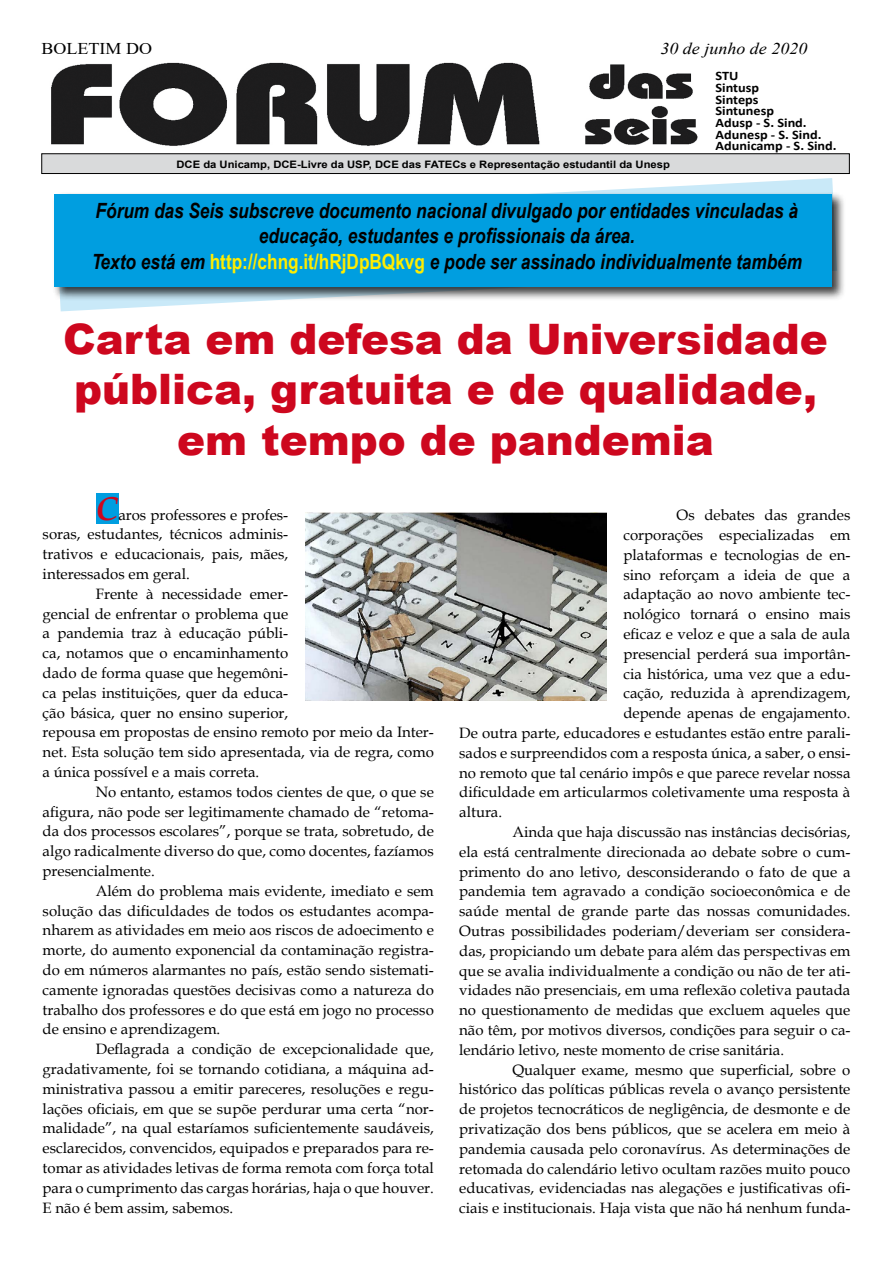
<style>
.page{position:relative;width:893px;height:1263px;background:#fff}
.page>*{position:absolute;margin:0;border:0;box-sizing:border-box;transform-origin:0 0}
.t1{font:900 42px/50.4px "Arial";color:#cd071e;text-align:center}
.t2{font:italic 700 21px/25.2px "Arial Narrow";color:#000;text-align:center}
.t3{font:italic 16.5px "Times New Roman";color:#000;scale:1.1 1}
.t4{font:16.5px "Times New Roman";color:#000;scale:1.1 1}
.t5{font:15px/19.8px "Book Antiqua";color:#000;text-align:justify}
.t6{font:700 13.05px/11.7px "Calibri";color:#000;scale:1.1 1}
.t7{font:700 10.2px "Arial";color:#000;scale:1.1 1}
.s1{font-style:normal;color:#ffed00}
.s2{font-weight:700;font-style:italic;font-size:33px;color:#cd071e}
</style>
<div class="page">
<div style="left:96px;top:493px;width:23px;height:31px;background:#009ee0"></div>
<svg style="left:60px;top:178px;width:773px;height:133px"></svg>
<div style="left:52px;top:192px;width:793px;height:109px;background:#000;opacity:.75"></div>
<div style="left:54px;top:194px;width:777px;height:93px;background:#009ee0"></div>
<img style="left:42px;top:62px;width:664px;height:92px">
<div style="left:42px;top:154px;width:807px;height:20px;background:#d9dadb"></div>
<div style="left:42px;top:154px;width:807px;height:20px;border:1px solid #000"></div>
<img style="left:305px;top:512px;width:301px;height:188px">
<p class="t4" style="left:42px;top:37px;width:102px">BOLETIM DO</p>
<p class="t3" style="left:660px;top:37px;width:135px">30 de junho de 2020</p>
<p class="t7" style="left:176px;top:157px;width:450px">DCE da Unicamp, DCE-Livre da USP, DCE das FATECs e Representação estudantil da Unesp</p>
<p class="t6" style="left:716px;top:70px;width:112px">STU<br>Sintusp<br>Sinteps<br>Sintunesp<br>Adusp - S. Sind.<br>Adunesp - S. Sind.<br>Adunicamp - S. Sind.</p>
<h2 class="t2" style="left:92px;top:197px;width:712px">Fórum das Seis subscreve documento nacional divulgado por entidades vinculadas à educação, estudantes e profissionais da área.<br>Texto está em <span class="s1">http://chng.it/hRjDpBQkvg</span> e pode ser assinado individualmente também</h2>
<h1 class="t1" style="left:63px;top:312px;width:766px">Carta em defesa da Universidade pública, gratuita e de qualidade, em tempo de pandemia</h1>
<p class="t5" style="left:43px;top:504px;width:247px;text-indent:53px"><span class="s2">C</span>aros professores e profes&shy;soras, estudantes, técnicos adminis&shy;trativos e educacionais, pais, mães, interessados em geral.</p>
<p class="t5" style="left:43px;top:583px;width:393px;text-align:left;text-indent:53px">Frente à necessidade emer-<br>gencial de enfrentar o problema que<br>a pandemia traz à educação públi-<br>ca, notamos que o encaminhamento<br>dado de forma quase que hegemôni-<br>ca pelas instituições, quer da educa-<br>ção básica, quer no ensino superior,<br>repousa em propostas de ensino remoto por meio da Inter&shy;net. Esta solução tem sido apresentada, via de regra, como a única possível e a mais correta.</p>
<p class="t5" style="left:43px;top:781px;width:393px;text-indent:53px">No entanto, estamos todos cientes de que, o que se afigura, não pode ser legitimamente chamado de “retoma&shy;da dos processos escolares”, porque se trata, sobretudo, de algo radicalmente diverso do que, como docentes, fazíamos presencialmente.</p>
<p class="t5" style="left:43px;top:880px;width:393px;text-indent:53px">Além do problema mais evidente, imediato e sem solução das dificuldades de todos os estudantes acompa&shy;nharem as atividades em meio aos riscos de adoecimento e morte, do aumento exponencial da contaminação registra&shy;do em números alarmantes no país, estão sendo sistemati&shy;camente ignoradas questões decisivas como a natureza do trabalho dos professores e do que está em jogo no processo de ensino e aprendizagem.</p>
<p class="t5" style="left:43px;top:1039px;width:393px;text-indent:53px">Deflagrada a condição de excepcionalidade que, gradativamente, foi se tornando cotidiana, a máquina ad&shy;ministrativa passou a emitir pareceres, resoluções e regu&shy;lações oficiais, em que se supõe perdurar uma certa “nor&shy;malidade”, na qual estaríamos suficientemente saudáveis, esclarecidos, convencidos, equipados e preparados para re&shy;tomar as atividades letivas de forma remota com força total para o cumprimento das cargas horárias, haja o que houver.<br>E não é bem assim, sabemos.</p>
<p class="t5" style="left:676px;top:505px;width:175px">Os debates das grandes</p>
<p class="t5" style="left:623px;top:525px;width:229px">corporações especializadas em</p>
<p class="t5" style="left:623px;top:544px;width:229px">plataformas e tecnologias de en-</p>
<p class="t5" style="left:623px;top:564px;width:229px">sino reforçam a ideia de que a</p>
<p class="t5" style="left:623px;top:584px;width:228px">adaptação ao novo ambiente tec-</p>
<p class="t5" style="left:623px;top:604px;width:229px">nológico tornará o ensino mais</p>
<p class="t5" style="left:623px;top:624px;width:229px">eficaz e veloz e que a sala de aula</p>
<p class="t5" style="left:623px;top:643px;width:228px">presencial perderá sua importân-</p>
<p class="t5" style="left:623px;top:663px;width:229px">cia histórica, uma vez que a edu-</p>
<p class="t5" style="left:623px;top:683px;width:229px">cação, reduzida à aprendizagem,</p>
<p class="t5" style="left:623px;top:703px;width:229px">depende apenas de engajamento.</p>
<p class="t5" style="left:459px;top:723px;width:393px">De outra parte, educadores e estudantes estão entre parali-</p>
<p class="t5" style="left:459px;top:742px;width:393px">sados e surpreendidos com a resposta única, a saber, o ensi-</p>
<p class="t5" style="left:459px;top:762px;width:393px">no remoto que tal cenário impôs e que parece revelar nossa</p>
<p class="t5" style="left:459px;top:782px;width:393px">dificuldade em articularmos coletivamente uma resposta à</p>
<p class="t5" style="left:459px;top:802px;width:44px">altura.</p>
<p class="t5" style="left:512px;top:822px;width:340px">Ainda que haja discussão nas instâncias decisórias,</p>
<p class="t5" style="left:459px;top:841px;width:393px">ela está centralmente direcionada ao debate sobre o cum-</p>
<p class="t5" style="left:459px;top:861px;width:393px">primento do ano letivo, desconsiderando o fato de que a</p>
<p class="t5" style="left:459px;top:881px;width:393px">pandemia tem agravado a condição socioeconômica e de</p>
<p class="t5" style="left:459px;top:901px;width:393px">saúde mental de grande parte das nossas comunidades.</p>
<p class="t5" style="left:459px;top:921px;width:393px">Outras possibilidades poderiam/deveriam ser considera-</p>
<p class="t5" style="left:459px;top:940px;width:393px">das, propiciando um debate para além das perspectivas em</p>
<p class="t5" style="left:459px;top:960px;width:393px">que se avalia individualmente a condição ou não de ter ati-</p>
<p class="t5" style="left:459px;top:980px;width:393px">vidades não presenciais, em uma reflexão coletiva pautada</p>
<p class="t5" style="left:459px;top:1000px;width:393px">no questionamento de medidas que excluem aqueles que</p>
<p class="t5" style="left:459px;top:1020px;width:393px">não têm, por motivos diversos, condições para seguir o ca-</p>
<p class="t5" style="left:459px;top:1039px;width:326px">lendário letivo, neste momento de crise sanitária.</p>
<p class="t5" style="left:512px;top:1059px;width:340px">Qualquer exame, mesmo que superficial, sobre o</p>
<p class="t5" style="left:459px;top:1079px;width:393px">histórico das políticas públicas revela o avanço persistente</p>
<p class="t5" style="left:459px;top:1099px;width:393px">de projetos tecnocráticos de negligência, de desmonte e de</p>
<p class="t5" style="left:459px;top:1119px;width:393px">privatização dos bens públicos, que se acelera em meio à</p>
<p class="t5" style="left:459px;top:1138px;width:393px">pandemia causada pelo coronavírus. As determinações de</p>
<p class="t5" style="left:459px;top:1158px;width:393px">retomada do calendário letivo ocultam razões muito pouco</p>
<p class="t5" style="left:459px;top:1178px;width:393px">educativas, evidenciadas nas alegações e justificativas ofi-</p>
<p class="t5" style="left:459px;top:1198px;width:393px">ciais e institucionais. Haja vista que não há nenhum funda-</p>
</div>
